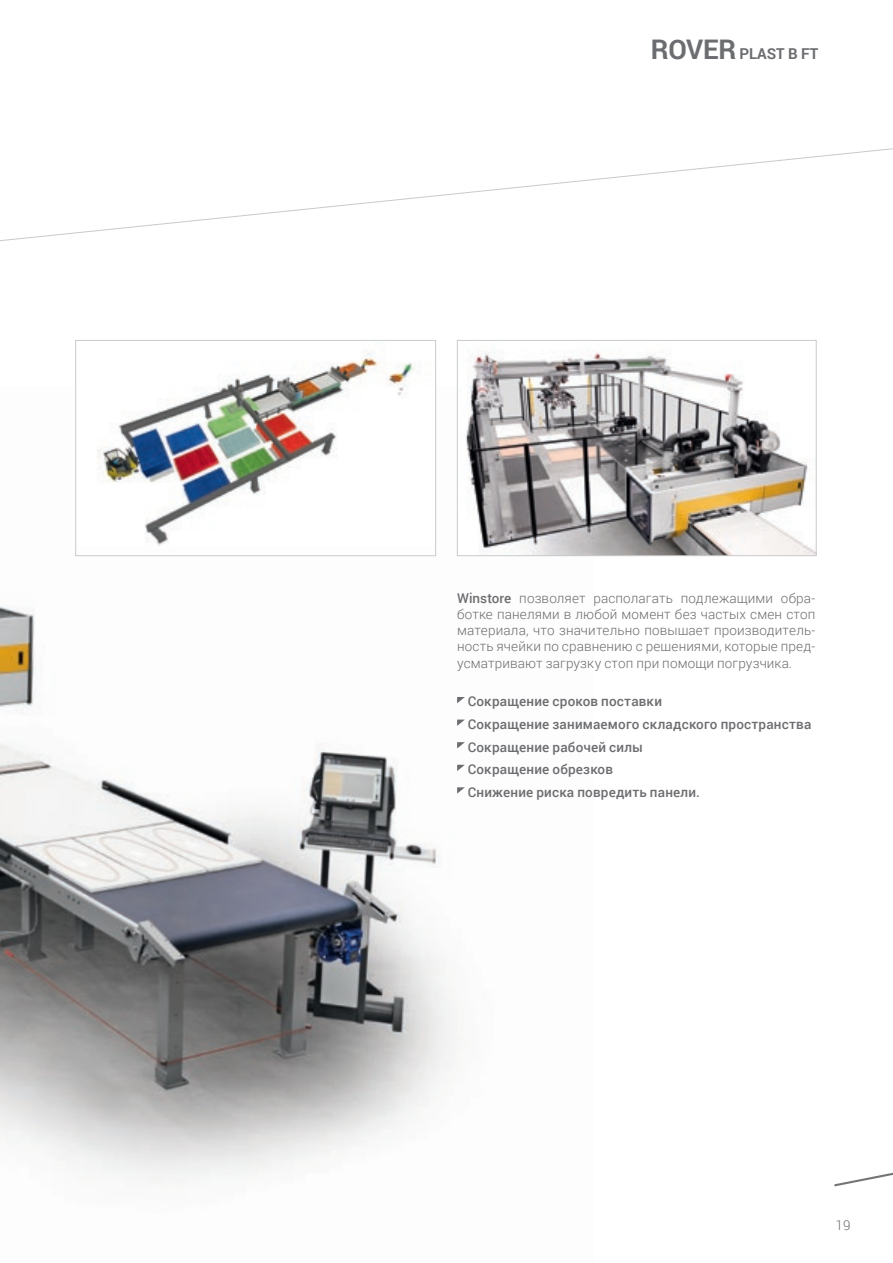
<style>
.page{position:relative;width:893px;height:1263px;background:#fff}
.page>*{position:absolute;margin:0;border:0;box-sizing:border-box;transform-origin:0 0}
.t1{font:700 15px "Roboto";letter-spacing:-.01em;color:#6c6d70}
.t2{font:300 13.5px/16.2px "Roboto";letter-spacing:.01em;color:#6c6d70;text-align:justify}
.t3{font:500 13.5px "Roboto";letter-spacing:.015em;color:#6c6d70}
.s1{font-size:27px}
.s2{font-weight:500}
</style>
<div class="page">
<svg style="left:834px;top:1172px;width:59px;height:14px"></svg>
<svg style="left:0;top:148px;width:893px;height:93px"></svg>
<img style="left:0;top:556px;width:594px;height:627px">
<img style="left:466px;top:351px;width:348px;height:203px">
<div style="left:457px;top:340px;width:359px;height:216px;border:1px solid #c9cacc"></div>
<img style="left:97px;top:350px;width:323px;height:196px">
<div style="left:75px;top:340px;width:361px;height:216px;border:1px solid #c9cacc"></div>
<svg style="left:457px;top:697px;width:8px;height:6px"></svg>
<svg style="left:457px;top:720px;width:8px;height:6px"></svg>
<svg style="left:457px;top:742px;width:8px;height:6px"></svg>
<svg style="left:457px;top:765px;width:8px;height:6px"></svg>
<svg style="left:457px;top:787px;width:8px;height:7px"></svg>
<p class="t1" style="left:651px;top:43px;width:169px"><span class="s1">ROVER</span> PLAST B FT</p>
<p class="t2" style="left:457px;top:589px;width:360px"><span class="s2">Winstore</span> позволяет располагать подлежащими обра&shy;ботке панелями в любой момент без частых смен стоп материала, что значительно повышает производитель&shy;ность ячейки по сравнению с решениями, которые пред&shy;усматривают загрузку стоп при помощи погрузчика.</p>
<p class="t3" style="left:468px;top:692px;width:196px">Сокращение сроков поставки</p>
<p class="t3" style="left:468px;top:715px;width:345px">Сокращение занимаемого складского пространства</p>
<p class="t3" style="left:468px;top:737px;width:177px">Сокращение рабочей силы</p>
<p class="t3" style="left:468px;top:760px;width:147px">Сокращение обрезков</p>
<p class="t3" style="left:468px;top:782px;width:234px">Снижение риска повредить панели.</p>
<p class="t2" style="left:836px;top:1216px;width:16px">19</p>
</div>
